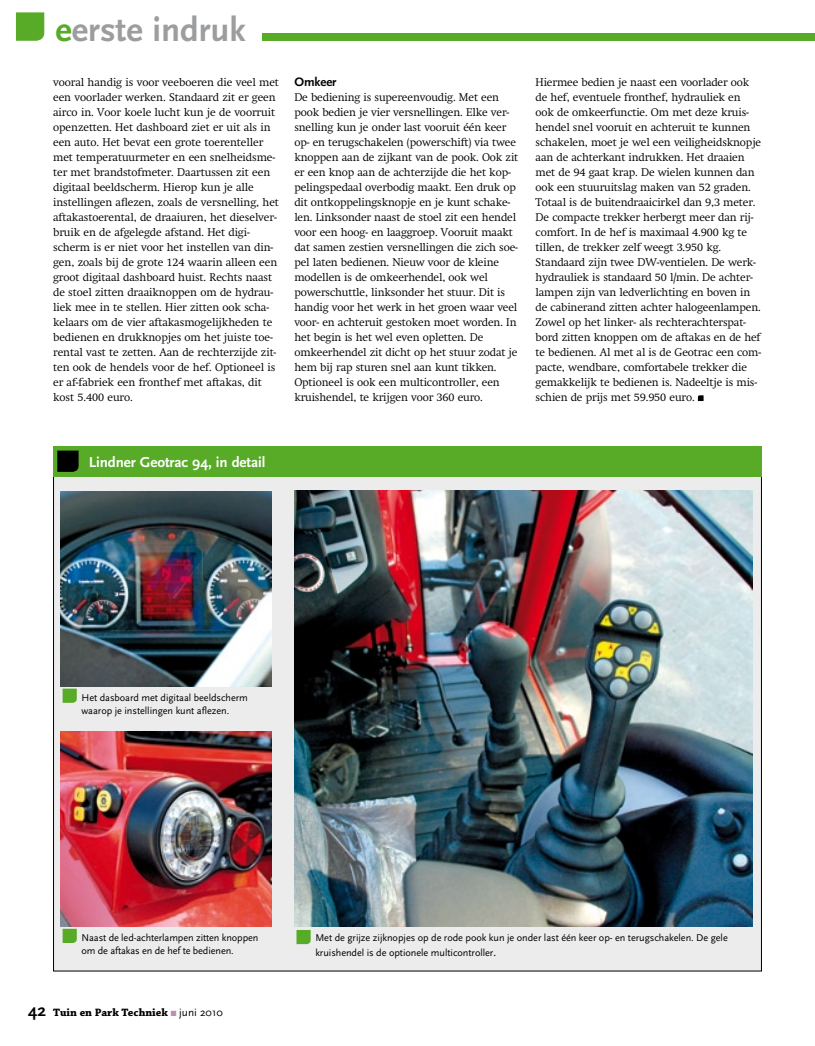
<style>
.page{position:relative;width:815px;height:1046px;background:#fff}
.page>*{position:absolute;margin:0;border:0;box-sizing:border-box;transform-origin:0 0}
.t1{font:700 35px "Scala Sans OT";color:#9c9d9f}
.t2{font:700 15px "Scala Sans OT";letter-spacing:-.005em;color:#fff}
.t3{font:700 12.75px "Scala Sans OT";letter-spacing:-.005em;color:#000}
.t4{font:700 11.25px "Chaparral Pro";color:#000}
.t5{font:300 11px/15px "Swift";letter-spacing:-.01em;color:#000}
.t6{font:10.25px/12.5px "Scala Sans OT";letter-spacing:-.005em;color:#000}
.s1{color:#58ab27}
.s2{font-family:"Scala Sans OT";font-size:17.5px}
.s3{color:#bb8eb4}
.s4{font-family:"Scala Sans OT";font-weight:400}
.s5{font-family:"Swift";font-weight:300;font-size:11px}
</style>
<div class="page">
<div style="left:54px;top:476px;width:707px;height:494px;background:#ececed"></div>
<img style="left:60px;top:491px;width:212px;height:195px">
<img style="left:294px;top:490px;width:459px;height:436px">
<img style="left:60px;top:731px;width:212px;height:195px">
<svg style="left:16px;top:12px;width:28px;height:29px"></svg>
<div style="left:262px;top:34px;width:553px;height:7px;background:#58ab27"></div>
<div style="left:53px;top:446px;width:709px;height:30px;background:#58ab27"></div>
<svg style="left:57px;top:450px;width:22px;height:22px"></svg>
<svg style="left:63px;top:688px;width:14px;height:14px"></svg>
<svg style="left:296px;top:930px;width:15px;height:13px"></svg>
<svg style="left:698px;top:395px;width:6px;height:6px"></svg>
<svg style="left:63px;top:928px;width:14px;height:14px"></svg>
<h1 class="t1" style="left:55px;top:10px;width:192px"><span class="s1">e</span>erste indruk</h1>
<p class="t5" style="left:53px;top:75px;width:227px">vooral handig is voor veeboeren die veel met een voorlader werken. Standaard zit er geen airco in. Voor koele lucht kun je de voorruit openzetten. Het dashboard ziet er uit als in een auto. Het bevat een grote toerenteller met temperatuurmeter en een snelheidsme&shy;ter met brandstofmeter. Daartussen zit een digitaal beeldscherm. Hierop kun je alle instellingen aflezen, zoals de versnelling, het aftakastoerental, de draaiuren, het dieselver&shy;bruik en de afgelegde afstand. Het digi&shy;scherm is er niet voor het instellen van din&shy;gen, zoals bij de grote 124 waarin alleen een groot digitaal dashboard huist. Rechts naast de stoel zitten draaiknoppen om de hydrau&shy;liek mee in te stellen. Hier zitten ook scha&shy;kelaars om de vier aftakasmogelijkheden te bedienen en drukknopjes om het juiste toe&shy;rental vast te zetten. Aan de rechterzijde zit&shy;ten ook de hendels voor de hef. Optioneel is er af-fabriek een fronthef met aftakas, dit kost 5.400 euro.</p>
<p class="t3" style="left:294px;top:74px;width:44px">Omkeer</p>
<p class="t5" style="left:294px;top:90px;width:225px">De bediening is supereenvoudig. Met een pook bedien je vier versnellingen. Elke ver&shy;snelling kun je onder last vooruit één keer op- en terugschakelen (powerschift) via twee knoppen aan de zijkant van de pook. Ook zit er een knop aan de achterzijde die het kop&shy;pelingspedaal overbodig maakt. Een druk op dit ontkoppelingsknopje en je kunt schake&shy;len. Linksonder naast de stoel zit een hendel voor een hoog- en laaggroep. Vooruit maakt dat samen zestien versnellingen die zich soe&shy;pel laten bedienen. Nieuw voor de kleine modellen is de omkeerhendel, ook wel powerschuttle, linksonder het stuur. Dit is handig voor het werk in het groen waar veel voor- en achteruit gestoken moet worden. In het begin is het wel even opletten. De omkeerhendel zit dicht op het stuur zodat je hem bij rap sturen snel aan kunt tikken.<br>Optioneel is ook een multicontroller, een kruishendel, te krijgen voor 360 euro.</p>
<p class="t5" style="left:536px;top:75px;width:227px">Hiermee bedien je naast een voorlader ook de hef, eventuele fronthef, hydrauliek en ook de omkeerfunctie. Om met deze kruis&shy;hendel snel vooruit en achteruit te kunnen schakelen, moet je wel een veiligheidsknopje aan de achterkant indrukken. Het draaien met de 94 gaat krap. De wielen kunnen dan ook een stuuruitslag maken van 52 graden.<br>Totaal is de buitendraaicirkel dan 9,3 meter.<br>De compacte trekker herbergt meer dan rij&shy;comfort. In de hef is maximaal 4.900 kg te tillen, de trekker zelf weegt 3.950 kg.<br>Standaard zijn twee DW-ventielen. De werk&shy;hydrauliek is standaard 50 l/min. De achter&shy;lampen zijn van ledverlichting en boven in de cabinerand zitten achter halogeenlampen.<br>Zowel op het linker- als rechterachterspat&shy;bord zitten knoppen om de aftakas en de hef te bedienen. Al met al is de Geotrac een com&shy;pacte, wendbare, comfortabele trekker die gemakkelijk te bedienen is. Nadeeltje is mis&shy;schien de prijs met 59.950 euro.</p>
<h2 class="t2" style="left:89px;top:453px;width:178px">Lindner Geotrac 94, in detail</h2>
<p class="t6" style="left:81px;top:691px;width:168px">Het dasboard met digitaal beeldscherm waarop je instellingen kunt aflezen.</p>
<p class="t6" style="left:81px;top:931px;width:179px">Naast de led-achterlampen zitten knoppen om de aftakas en de hef te bedienen.</p>
<p class="t4" style="left:28px;top:1006px;width:196px"><span class="s2">42</span> Tuin en Park Techniek <span class="s3">■</span> <span class="s4">juni 2010</span></p>
<p class="t6" style="left:315px;top:930px;width:414px;line-height:15px">Met de grijze zijknopjes op de rode pook kun je onder last één keer op- en terugschakelen. De gele kruishendel is de optionele multicontroller<span class="s5">.</span></p>
</div>
